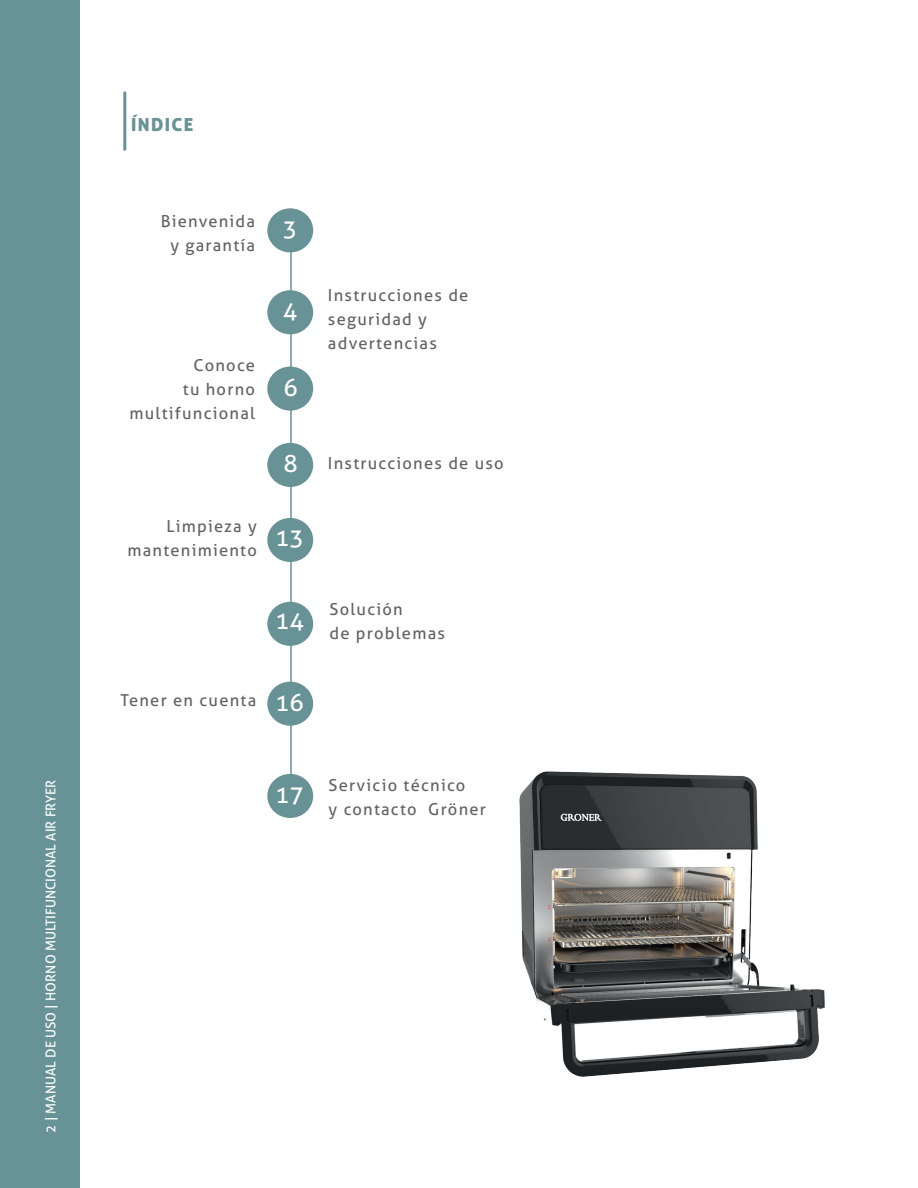
<style>
.page{position:relative;width:918px;height:1188px;background:#fff}
.page>*{position:absolute;margin:0;border:0;box-sizing:border-box;transform-origin:0 0}
.t1{font:24px "Aller";color:#fff}
.t2{font:18px "Aller Display";letter-spacing:.075em;color:#679296}
.t3{font:16.5px/24px "Aller";letter-spacing:.075em;color:#636366}
.t4{font:13.5px "Aller";color:#fff}
</style>
<div class="page">
<div style="left:0;top:0;width:79px;height:1188px;background:#679296"></div>
<img style="left:519px;top:771px;width:306px;height:306px">
<hr style="left:123px;top:93px;width:3px;height:56px;background:#679296">
<hr style="left:290px;top:231px;width:2px;height:582px;background:#679296">
<div style="left:267px;top:290px;width:46px;height:44px;background:#679296;border-radius:50%"></div>
<div style="left:267px;top:208px;width:46px;height:44px;background:#679296;border-radius:50%"></div>
<div style="left:267px;top:367px;width:46px;height:44px;background:#679296;border-radius:50%"></div>
<div style="left:267px;top:443px;width:46px;height:44px;background:#679296;border-radius:50%"></div>
<div style="left:267px;top:602px;width:46px;height:44px;background:#679296;border-radius:50%"></div>
<div style="left:267px;top:518px;width:46px;height:44px;background:#679296;border-radius:50%"></div>
<div style="left:267px;top:682px;width:46px;height:44px;background:#679296;border-radius:50%"></div>
<div style="left:267px;top:774px;width:46px;height:44px;background:#679296;border-radius:50%"></div>
<p class="t4" style="left:42px;top:1133px;width:355px;rotate:-90deg">2 | MANUAL DE USO | HORNO MULTIFUNCIONAL AIR FRYER</p>
<p class="t2" style="left:131px;top:113px;width:64px">ÍNDICE</p>
<p class="t3" style="left:161px;top:209px;width:96px;text-align:center">Bienvenida y garantía</p>
<p class="t3" style="left:130px;top:353px;width:127px;text-align:right">Conoce<br>tu horno multifuncional</p>
<p class="t3" style="left:128px;top:514px;width:131px;text-align:right">Limpieza y mantenimiento</p>
<h1 class="t1" style="left:283px;top:214px;width:16px">3</h1>
<h1 class="t1" style="left:283px;top:296px;width:16px">4</h1>
<h1 class="t1" style="left:284px;top:373px;width:16px">6</h1>
<h1 class="t1" style="left:284px;top:449px;width:16px">8</h1>
<h1 class="t1" style="left:275px;top:523px;width:30px">13</h1>
<h1 class="t1" style="left:275px;top:606px;width:30px">14</h1>
<p class="t3" style="left:121px;top:688px;width:137px">Tener en cuenta</p>
<h1 class="t1" style="left:275px;top:688px;width:30px">16</h1>
<p class="t3" style="left:328px;top:283px;width:142px">Instrucciones de seguridad y advertencias</p>
<p class="t3" style="left:328px;top:451px;width:177px">Instrucciones de uso</p>
<p class="t3" style="left:330px;top:597px;width:117px">Solución<br>de problemas</p>
<h1 class="t1" style="left:275px;top:780px;width:30px">17</h1>
<p class="t3" style="left:329px;top:773px;width:159px">Servicio técnico<br>y contacto Gröner</p>
</div>
